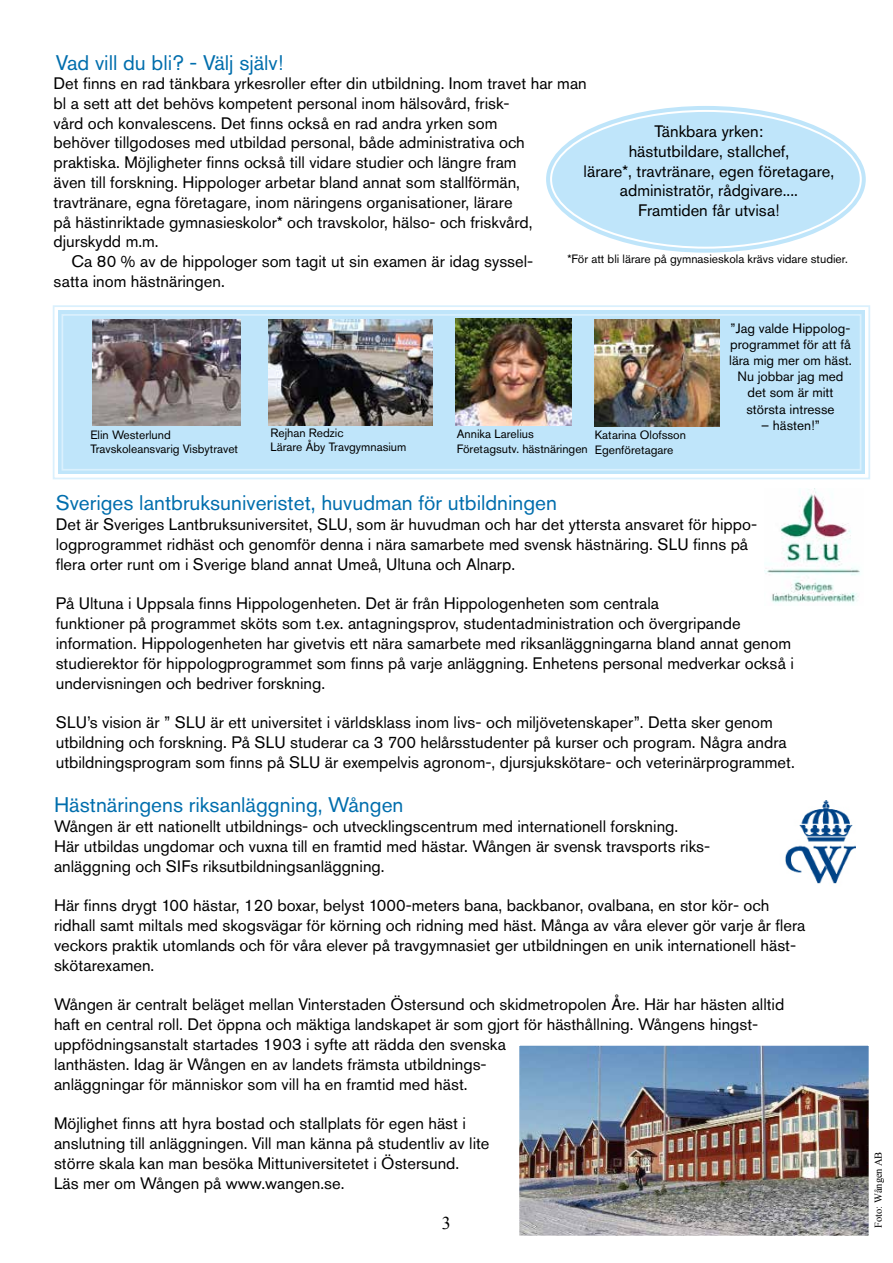
<style>
.page{position:relative;width:893px;height:1263px;background:#fff}
.page>*{position:absolute;margin:0;border:0;box-sizing:border-box;transform-origin:0 0}
.t1{font:21px "Akzidenz Grotesk Std";color:#006ead}
.t2{font:18px "Times New Roman";color:#000}
.t3{font:16.5px/19.8px "Akzidenz Grotesk Std";color:#000}
.t4{font:13.5px/16.2px "Akzidenz Grotesk Std";color:#000;text-align:center}
.t5{font:12px/14.4px "Akzidenz Grotesk Std";color:#000}
.t6{font:10.5px "Times New Roman";color:#000}
</style>
<div class="page">
<img style="left:765px;top:489px;width:95px;height:114px">
<img style="left:785px;top:801px;width:71px;height:83px">
<div style="left:546px;top:106px;width:320px;height:147px;background:#bfe5fa;border-radius:50%"></div>
<svg style="left:687px;top:252px;width:38px;height:1px"></svg>
<svg style="left:53px;top:305px;width:817px;height:175px;background:#c5e6f9"></svg>
<div style="left:61px;top:314px;width:800px;height:157px;border:2px solid #daf0fd"></div>
<img style="left:268px;top:320px;width:165px;height:106px">
<img style="left:92px;top:319px;width:149px;height:106px">
<img style="left:456px;top:319px;width:116px;height:107px">
<img style="left:594px;top:320px;width:126px;height:106px">
<img style="left:520px;top:1047px;width:348px;height:188px">
<div style="left:513px;top:1040px;width:362px;height:202px;border:6px solid #fff"></div>
<p class="t1" style="left:56px;top:50px;width:229px">Vad vill du bli? - Välj själv!</p>
<p class="t3" style="left:54px;top:73px;width:535px">Det finns en rad tänkbara yrkesroller efter din utbildning. Inom travet har man</p>
<p class="t3" style="left:54px;top:93px;width:458px">bl a sett att det behövs kompetent personal inom hälsovård, frisk-</p>
<p class="t3" style="left:54px;top:113px;width:445px">vård och konvalescens. Det finns också en rad andra yrken som</p>
<p class="t3" style="left:54px;top:133px;width:473px">behöver tillgodoses med utbildad personal, både administrativa och</p>
<p class="t3" style="left:54px;top:152px;width:465px">praktiska. Möjligheter finns också till vidare studier och längre fram</p>
<p class="t3" style="left:54px;top:172px;width:468px">även till forskning. Hippologer arbetar bland annat som stallförmän,</p>
<p class="t3" style="left:54px;top:192px;width:461px">travtränare, egna företagare, inom näringens organisationer, lärare</p>
<p class="t3" style="left:54px;top:212px;width:481px">på hästinriktade gymnasieskolor* och travskolor, hälso- och friskvård,</p>
<p class="t3" style="left:54px;top:232px;width:107px">djurskydd m.m.</p>
<p class="t3" style="left:71px;top:251px;width:463px">Ca 80 % av de hippologer som tagit ut sin examen är idag syssel-</p>
<p class="t3" style="left:54px;top:271px;width:173px">satta inom hästnäringen.</p>
<p class="t3" style="left:584px;top:121px;width:252px;text-align:center">Tänkbara yrken:<br>hästutbildare, stallchef,<br>lärare*, travtränare, egen företagare, administratör, rådgivare....<br>Framtiden får utvisa!</p>
<p class="t5" style="left:567px;top:252px;width:282px">*För att bli lärare på gymnasieskola krävs vidare studier.</p>
<p class="t5" style="left:270px;top:426px;width:138px">Rejhan Redzic<br>Lärare Åby Travgymnasium</p>
<p class="t5" style="left:457px;top:427px;width:133px">Annika Larelius<br>Företagsutv. hästnäringen</p>
<p class="t5" style="left:90px;top:427px;width:149px">Elin Westerlund<br>Travskoleansvarig Visbytravet</p>
<p class="t5" style="left:595px;top:428px;width:93px">Katarina Olofsson<br>Egenföretagare</p>
<p class="t4" style="left:729px;top:320px;width:124px">”Jag valde Hippolog&shy;programmet för att få lära mig mer om häst.<br>Nu jobbar jag med det som är mitt största intresse</p>
<p class="t4" style="left:761px;top:417px;width:60px">– hästen!”</p>
<p class="t1" style="left:56px;top:490px;width:503px">Sveriges lantbruksuniveristet, huvudman för utbildningen</p>
<p class="t3" style="left:56px;top:514px;width:703px">Det är Sveriges Lantbruksuniversitet, SLU, som är huvudman och har det yttersta ansvaret för hippo&shy;logprogrammet ridhäst och genomför denna i nära samarbete med svensk hästnäring. SLU finns på flera orter runt om i Sverige bland annat Umeå, Ultuna och Alnarp.</p>
<p class="t3" style="left:56px;top:594px;width:740px">På Ultuna i Uppsala finns Hippologenheten. Det är från Hippologenheten som centrala<br>funktioner på programmet sköts som t.ex. antagningsprov, studentadministration och övergripande information. Hippologenheten har givetvis ett nära samarbete med riksanläggningarna bland annat genom studierektor för hippologprogrammet som finns på varje anläggning. Enhetens personal medverkar också i undervisningen och bedriver forskning.</p>
<p class="t3" style="left:56px;top:712px;width:740px">SLU’s vision är ” SLU är ett universitet i världsklass inom livs- och miljövetenskaper”. Detta sker genom utbildning och forskning. På SLU studerar ca 3 700 helårsstudenter på kurser och program. Några andra utbildningsprogram som finns på SLU är exempelvis agronom-, djursjukskötare- och veterinärprogrammet.</p>
<p class="t1" style="left:54px;top:793px;width:351px">Hästnäringens riksanläggning, Wången</p>
<p class="t3" style="left:54px;top:816px;width:658px">Wången är ett nationellt utbildnings- och utvecklingscentrum med internationell forskning.<br>Här utbildas ungdomar och vuxna till en framtid med hästar. Wången är svensk travsports riks&shy;anläggning och SIFs riksutbildningsanläggning.</p>
<p class="t3" style="left:54px;top:896px;width:753px">Här finns drygt 100 hästar, 120 boxar, belyst 1000-meters bana, backbanor, ovalbana, en stor kör- och ridhall samt miltals med skogsvägar för körning och ridning med häst. Många av våra elever gör varje år flera veckors praktik utomlands och för våra elever på travgymnasiet ger utbildningen en unik internationell häst&shy;skötarexamen.</p>
<p class="t3" style="left:54px;top:995px;width:732px">Wången är centralt beläget mellan Vinterstaden Östersund och skidmetropolen Åre. Här har hästen alltid haft en central roll. Det öppna och mäktiga landskapet är som gjort för hästhållning. Wångens hingst&shy;uppfödningsanstalt startades 1903 i syfte att rädda den svenska<br>lanthästen. Idag är Wången en av landets främsta utbildnings-<br>anläggningar för människor som vill ha en framtid med häst.</p>
<p class="t3" style="left:54px;top:1113px;width:437px">Möjlighet finns att hyra bostad och stallplats för egen häst i anslutning till anläggningen. Vill man känna på studentliv av lite större skala kan man besöka Mittuniversitetet i Östersund.<br>Läs mer om Wången på www.wangen.se.</p>
<p class="t2" style="left:442px;top:1210px;width:10px">3</p>
<p class="t6" style="left:871px;top:1228px;width:78px;rotate:-90deg">Foto: Wången AB</p>
</div>
